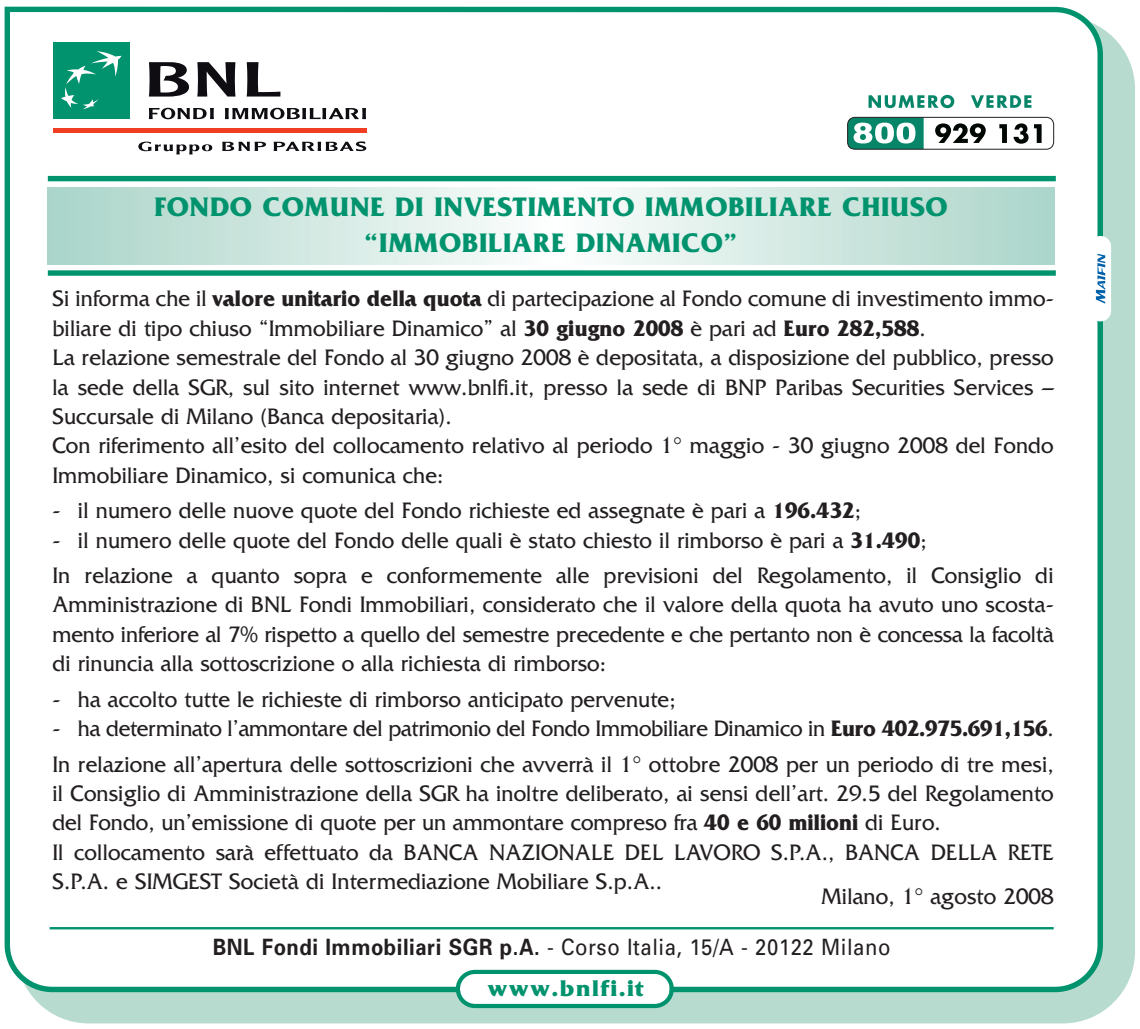
<style>
.page{position:relative;width:1140px;height:1029px;background:#fff}
.page>*{position:absolute;margin:0;border:0;box-sizing:border-box;transform-origin:0 0}
.t1{font:700 28.2px/36px "Friz Quadrata";letter-spacing:.03em;color:#00936e;text-align:center}
.t2{font:700 23.7px "Friz Quadrata";letter-spacing:.055em;color:#00936e;scale:1.05 1}
.t3{font:23.4px/29.4px "Friz Quadrata";letter-spacing:.005em;color:#231f20;scale:.95 1}
.t4{font:22.5px "Univers";letter-spacing:.03em;color:#231f20;scale:.9 1}
.s1{font-weight:700}
</style>
<div class="page">
<div style="left:16px;top:17px;width:1119px;height:1006px;background:#b8dbd0;border-radius:72px"></div>
<div style="left:5px;top:7px;width:1098px;height:985px;background:#fff"></div>
<svg style="left:456px;top:970px;width:218px;height:38px;background:#c2e5dc"></svg>
<svg style="left:138px;top:142px;width:61px;height:13px"></svg>
<svg style="left:202px;top:144px;width:10px;height:7px"></svg>
<svg style="left:222px;top:142px;width:44px;height:9px"></svg>
<svg style="left:274px;top:141px;width:92px;height:10px"></svg>
<div style="left:53px;top:43px;width:77px;height:76px;background:#00936e"></div>
<svg style="left:61px;top:51px;width:60px;height:58px"></svg>
<svg style="left:149px;top:62px;width:40px;height:35px"></svg>
<svg style="left:197px;top:62px;width:38px;height:35px"></svg>
<svg style="left:247px;top:62px;width:33px;height:35px"></svg>
<div style="left:53px;top:128px;width:313px;height:5px;background:#ef3e22"></div>
<svg style="left:225px;top:108px;width:141px;height:11px;background:#88878a"></svg>
<svg style="left:149px;top:108px;width:65px;height:11px"></svg>
<div style="left:809px;top:88px;width:254px;height:71px;background:#fff"></div>
<svg style="left:847px;top:117px;width:76px;height:32px"></svg>
<div style="left:847px;top:117px;width:207px;height:32px;border:1px solid #231f20;border-radius:8px"></div>
<svg style="left:868px;top:95px;width:86px;height:13px"></svg>
<svg style="left:971px;top:95px;width:60px;height:13px"></svg>
<svg style="left:935px;top:123px;width:50px;height:20px"></svg>
<svg style="left:999px;top:124px;width:8px;height:19px"></svg>
<svg style="left:1013px;top:123px;width:15px;height:21px"></svg>
<svg style="left:1034px;top:124px;width:7px;height:19px"></svg>
<div style="left:1090px;top:236px;width:21px;height:85px;background:#fff;border-radius:11px"></div>
<svg style="left:1095px;top:254px;width:10px;height:50px"></svg>
<svg style="left:48px;top:187px;width:1006px;height:77px"></svg>
<div style="left:48px;top:176px;width:1007px;height:5px;background:#00936e"></div>
<div style="left:48px;top:270px;width:1007px;height:6px;background:#00936e"></div>
<hr style="left:50px;top:927px;width:1003px;height:2px;background:#00936e">
<p class="t1" style="left:154px;top:192px;width:794px">FONDO COMUNE DI INVESTIMENTO IMMOBILIARE CHIUSO “IMMOBILIARE DINAMICO”</p>
<p class="t3" style="left:52px;top:286px;width:1055px">Si informa che il <span class="s1">valore unitario della quota</span> di partecipazione al Fondo comune di investimento immo&shy;biliare di tipo chiuso “Immobiliare Dinamico” al <span class="s1">30 giugno 2008</span> è pari ad <span class="s1">Euro 282,588</span>.<br>La relazione semestrale del Fondo al 30 giugno 2008 è depositata, a disposizione del pubblico, presso la sede della SGR, sul sito internet www.bnlfi.it, presso la sede di BNP Paribas Securities Services – Succursale di Milano (Banca depositaria).<br>Con riferimento all’esito del collocamento relativo al periodo 1° maggio - 30 giugno 2008 del Fondo Immobiliare Dinamico, si comunica che:</p>
<p class="t3" style="left:52px;top:498px;width:853px">- il numero delle nuove quote del Fondo richieste ed assegnate è pari a <span class="s1">196.432</span>;</p>
<p class="t3" style="left:52px;top:524px;width:1055px;line-height:35.4px">- il numero delle quote del Fondo delle quali è stato chiesto il rimborso è pari a <span class="s1">31.490</span>;<br>In relazione a quanto sopra e conformemente alle previsioni del Regolamento, il Consiglio di</p>
<p class="t3" style="left:52px;top:592px;width:1055px;text-align:justify">Amministrazione di BNL Fondi Immobiliari, considerato che il valore della quota ha avuto uno scosta&shy;mento inferiore al 7% rispetto a quello del semestre precedente e che pertanto non è concessa la facoltà di rinuncia alla sottoscrizione o alla richiesta di rimborso:</p>
<p class="t3" style="left:52px;top:686px;width:657px">- ha accolto tutte le richieste di rimborso anticipato pervenute;</p>
<p class="t3" style="left:52px;top:713px;width:1055px;line-height:35.4px">- ha determinato l’ammontare del patrimonio del Fondo Immobiliare Dinamico in <span class="s1">Euro 402.975.691,156</span>.<br>In relazione all’apertura delle sottoscrizioni che avverrà il 1° ottobre 2008 per un periodo di tre mesi,</p>
<p class="t3" style="left:52px;top:781px;width:1055px">il Consiglio di Amministrazione della SGR ha inoltre deliberato, ai sensi dell’art. 29.5 del Regolamento del Fondo, un’emissione di quote per un ammontare compreso fra <span class="s1">40 e 60 milioni</span> di Euro.<br>Il collocamento sarà effettuato da BANCA NAZIONALE DEL LAVORO S.P.A., BANCA DELLA RETE S.P.A. e SIMGEST Società di Intermediazione Mobiliare S.p.A..</p>
<p class="t3" style="left:821px;top:884px;width:246px">Milano, 1° agosto 2008</p>
<p class="t4" style="left:213px;top:939px;width:754px"><span class="s1">BNL Fondi Immobiliari SGR p.A.</span> - Corso Italia, 15/A - 20122 Milano</p>
<p class="t2" style="left:487px;top:980px;width:150px">www.bnlfi.it</p>
</div>
